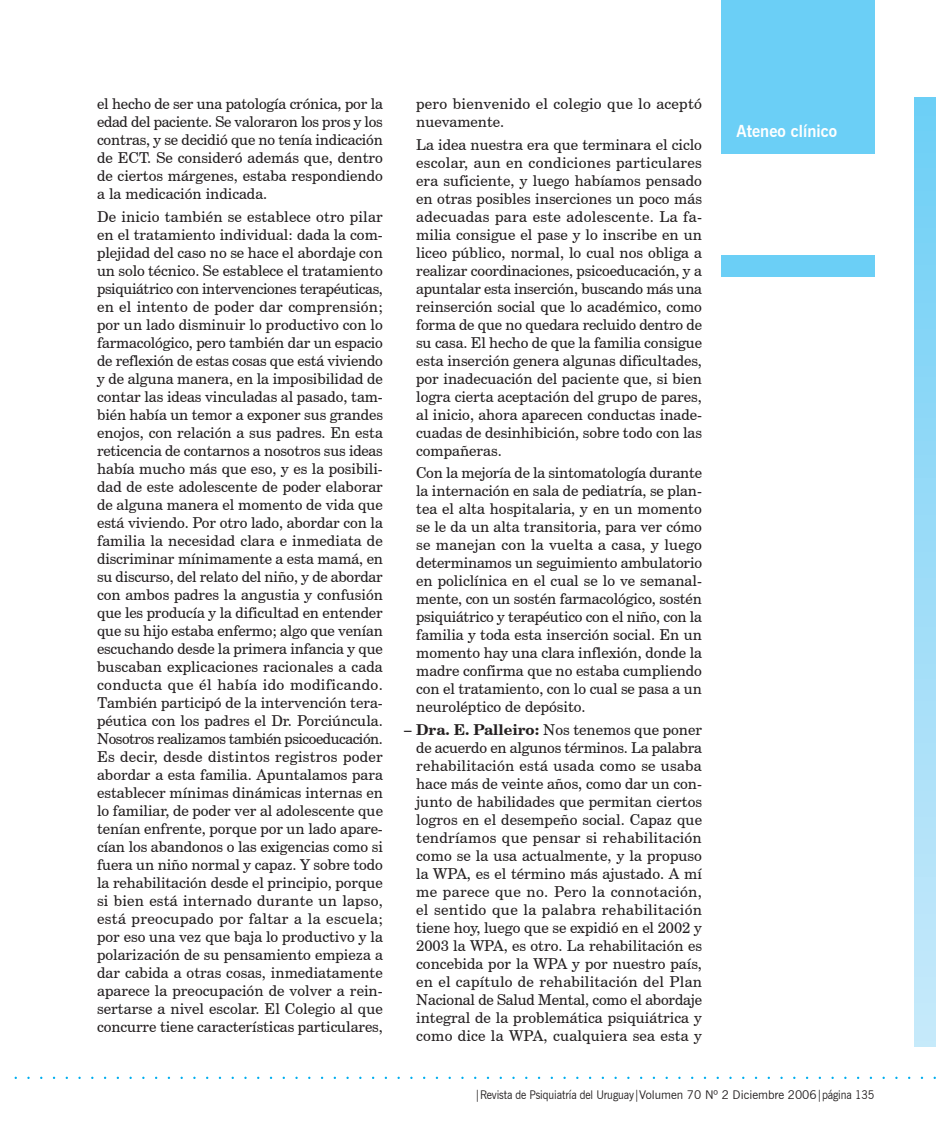
<style>
.page{position:relative;width:936px;height:1132px;background:#fff}
.page>*{position:absolute;margin:0;border:0;box-sizing:border-box;transform-origin:0 0}
.t1{font:700 16.5px "News Gothic BT";color:#fff}
.t2{font:15px/18px "Century Schoolbook BT";color:#231f20;text-align:justify}
.t3{font:12px "News Gothic BT";letter-spacing:-.01em;color:#231f20;scale:.9 1}
.s1{font-weight:700}
</style>
<div class="page">
<div style="left:721px;top:0;width:153px;height:153px;background:#6bcff6"></div>
<div style="left:721px;top:255px;width:153px;height:21px;background:#6bcff6"></div>
<div style="left:914px;top:98px;width:21px;height:948px;background:linear-gradient(to bottom,#6ecff6,#c8e9fa)"></div>
<p class="t2" style="left:97px;top:95px;width:287px">el hecho de ser una patología crónica, por la edad del paciente. Se valoraron los pros y los contras, y se decidió que no tenía indicación de ECT. Se consideró además que, dentro de ciertos márgenes, estaba respondiendo a la medicación indicada.</p>
<p class="t2" style="left:97px;top:207px;width:287px">De inicio también se establece otro pilar en el tratamiento individual: dada la com&shy;plejidad del caso no se hace el abordaje con un solo técnico. Se establece el tratamiento psiquiátrico con intervenciones terapéuticas, en el intento de poder dar comprensión; por un lado disminuir lo productivo con lo farmacológico, pero también dar un espacio de reflexión de estas cosas que está viviendo y de alguna manera, en la imposibilidad de contar las ideas vinculadas al pasado, tam&shy;bién había un temor a exponer sus grandes enojos, con relación a sus padres. En esta reticencia de contarnos a nosotros sus ideas había mucho más que eso, y es la posibili&shy;dad de este adolescente de poder elaborar de alguna manera el momento de vida que está viviendo. Por otro lado, abordar con la familia la necesidad clara e inmediata de discriminar mínimamente a esta mamá, en su discurso, del relato del niño, y de abordar con ambos padres la angustia y confusión que les producía y la dificultad en entender que su hijo estaba enfermo; algo que venían escuchando desde la primera infancia y que buscaban explicaciones racionales a cada conducta que él había ido modificando.<br>También participó de la intervención tera&shy;péutica con los padres el Dr. Porciúncula.<br>Nosotros realizamos también psicoeducación.<br>Es decir, desde distintos registros poder abordar a esta familia. Apuntalamos para establecer mínimas dinámicas internas en lo familiar, de poder ver al adolescente que tenían enfrente, porque por un lado apare&shy;cían los abandonos o las exigencias como si fuera un niño normal y capaz. Y sobre todo la rehabilitación desde el principio, porque si bien está internado durante un lapso, está preocupado por faltar a la escuela; por eso una vez que baja lo productivo y la polarización de su pensamiento empieza a dar cabida a otras cosas, inmediatamente aparece la preocupación de volver a rein&shy;sertarse a nivel escolar. El Colegio al que concurre tiene características particulares,</p>
<p class="t2" style="left:416px;top:95px;width:287px">pero bienvenido el colegio que lo aceptó nuevamente.</p>
<p class="t2" style="left:416px;top:135px;width:287px">La idea nuestra era que terminara el ciclo escolar, aun en condiciones particulares era suficiente, y luego habíamos pensado en otras posibles inserciones un poco más adecuadas para este adolescente. La fa&shy;milia consigue el pase y lo inscribe en un liceo público, normal, lo cual nos obliga a realizar coordinaciones, psicoeducación, y a apuntalar esta inserción, buscando más una reinserción social que lo académico, como forma de que no quedara recluido dentro de su casa. El hecho de que la familia consigue esta inserción genera algunas dificultades, por inadecuación del paciente que, si bien logra cierta aceptación del grupo de pares, al inicio, ahora aparecen conductas inade&shy;cuadas de desinhibición, sobre todo con las compañeras.</p>
<p class="t2" style="left:416px;top:463px;width:287px">Con la mejoría de la sintomatología durante la internación en sala de pediatría, se plan&shy;tea el alta hospitalaria, y en un momento se le da un alta transitoria, para ver cómo se manejan con la vuelta a casa, y luego determinamos un seguimiento ambulatorio en policlínica en el cual se lo ve semanal&shy;mente, con un sostén farmacológico, sostén psiquiátrico y terapéutico con el niño, con la familia y toda esta inserción social. En un momento hay una clara inflexión, donde la madre confirma que no estaba cumpliendo con el tratamiento, con lo cual se pasa a un neuroléptico de depósito.</p>
<p class="t2" style="left:416px;top:719px;width:287px;text-indent:-12px"><span class="s1">– Dra. E. Palleiro:</span> Nos tenemos que poner de acuerdo en algunos términos. La palabra rehabilitación está usada como se usaba hace más de veinte años, como dar un con&shy;junto de habilidades que permitan ciertos logros en el desempeño social. Capaz que tendríamos que pensar si rehabilitación como se la usa actualmente, y la propuso la WPA, es el término más ajustado. A mí me parece que no. Pero la connotación, el sentido que la palabra rehabilitación tiene hoy, luego que se expidió en el 2002 y 2003 la WPA, es otro. La rehabilitación es concebida por la WPA y por nuestro país, en el capítulo de rehabilitación del Plan Nacional de Salud Mental, como el abordaje integral de la problemática psiquiátrica y como dice la WPA, cualquiera sea esta y</p>
<p class="t1" style="left:736px;top:121px;width:102px">Ateneo clínico</p>
<p class="t3" style="left:474px;top:1086px;width:445px">|Revista de Psiquiatría del Uruguay|Volumen 70 Nº 2 Diciembre 2006|página 135</p>
</div>
